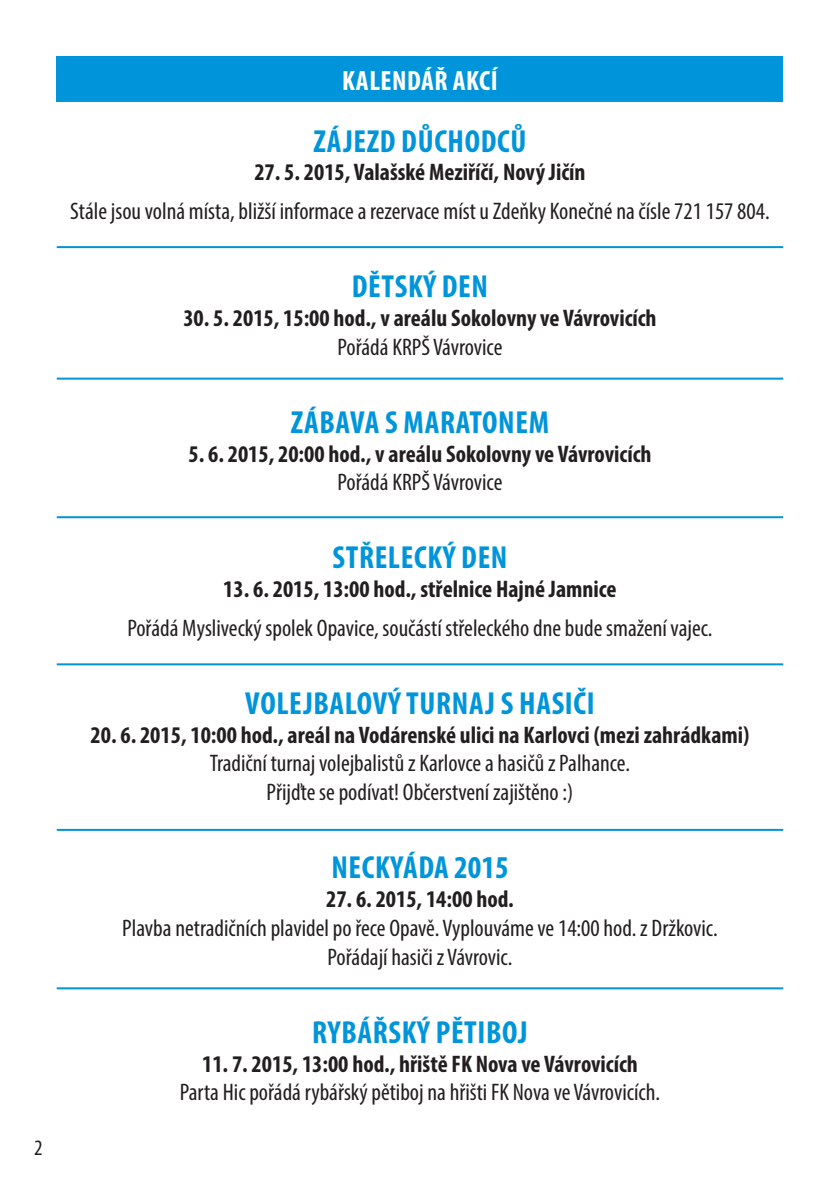
<style>
.page{position:relative;width:840px;height:1191px;background:#fff}
.page>*{position:absolute;margin:0;border:0;box-sizing:border-box;transform-origin:0 0}
.t1{font:700 condensed 32px "Myriad Pro";letter-spacing:.02em;color:#0095da}
.t2{font:700 condensed 28px "Myriad Pro";letter-spacing:.02em;color:#fff}
.t3{font:condensed 24px/28.8px "Myriad Pro";color:#231f20;text-align:center}
.t4{font:700 condensed 24px "Myriad Pro";color:#231f20}
.t5{font:condensed 22px "Myriad Pro";color:#231f20}
</style>
<div class="page">
<div style="left:57px;top:57px;width:725px;height:45px;background:#0095da"></div>
<hr style="left:57px;top:829px;width:725px;height:2px;background:#0095da">
<hr style="left:57px;top:516px;width:725px;height:2px;background:#0095da">
<hr style="left:57px;top:246px;width:725px;height:2px;background:#0095da">
<hr style="left:57px;top:377px;width:725px;height:2px;background:#0095da">
<hr style="left:57px;top:663px;width:725px;height:2px;background:#0095da">
<hr style="left:57px;top:987px;width:725px;height:2px;background:#0095da">
<p class="t5" style="left:34px;top:1139px;width:10px">2</p>
<p class="t2" style="left:342px;top:64px;width:157px">KALENDÁŘ AKCÍ</p>
<h1 class="t1" style="left:313px;top:122px;width:214px">ZÁJEZD DŮCHODCŮ</h1>
<p class="t4" style="left:254px;top:158px;width:332px">27. 5. 2015, Valašské Meziříčí, Nový Jičín</p>
<p class="t3" style="left:70px;top:199px;width:700px">Stále jsou volná místa, bližší informace a rezervace míst u Zdeňky Konečné na čísle 721 157 804.</p>
<h1 class="t1" style="left:352px;top:267px;width:138px">DĚTSKÝ DEN</h1>
<p class="t4" style="left:183px;top:303px;width:474px">30. 5. 2015, 15:00 hod., v areálu Sokolovny ve Vávrovicích</p>
<p class="t3" style="left:337px;top:334px;width:166px">Pořádá KRPŠ Vávrovice</p>
<h1 class="t1" style="left:291px;top:403px;width:259px">ZÁBAVA S MARATONEM</h1>
<p class="t4" style="left:188px;top:439px;width:464px">5. 6. 2015, 20:00 hod., v areálu Sokolovny ve Vávrovicích</p>
<p class="t3" style="left:337px;top:470px;width:166px">Pořádá KRPŠ Vávrovice</p>
<h1 class="t1" style="left:332px;top:538px;width:176px">STŘELECKÝ DEN</h1>
<p class="t4" style="left:223px;top:575px;width:394px">13. 6. 2015, 13:00 hod., střelnice Hajné Jamnice</p>
<p class="t3" style="left:127px;top:615px;width:586px">Pořádá Myslivecký spolek Opavice, součástí střeleckého dne bude smažení vajec.</p>
<h1 class="t1" style="left:245px;top:684px;width:351px">VOLEJBALOVÝ TURNAJ S HASIČI</h1>
<p class="t4" style="left:90px;top:720px;width:660px">20. 6. 2015, 10:00 hod., areál na Vodárenské ulici na Karlovci (mezi zahrádkami)</p>
<p class="t3" style="left:210px;top:751px;width:421px">Tradiční turnaj volejbalistů z Karlovce a hasičů z Palhance.<br>Přijďte se podívat! Občerstvení zajištěno :)</p>
<h1 class="t1" style="left:331px;top:848px;width:179px">NECKYÁDA 2015</h1>
<p class="t4" style="left:326px;top:884px;width:189px">27. 6. 2015, 14:00 hod.</p>
<p class="t3" style="left:122px;top:916px;width:596px">Plavba netradičních plavidel po řece Opavě. Vyplouváme ve 14:00 hod. z Držkovic.<br>Pořádají hasiči z Vávrovic.</p>
<h1 class="t1" style="left:312px;top:1013px;width:217px">RYBÁŘSKÝ PĚTIBOJ</h1>
<p class="t4" style="left:202px;top:1049px;width:437px">11. 7. 2015, 13:00 hod., hřiště FK Nova ve Vávrovicích</p>
<p class="t3" style="left:180px;top:1080px;width:481px">Parta Hic pořádá rybářský pětiboj na hřišti FK Nova ve Vávrovicích.</p>
</div>
